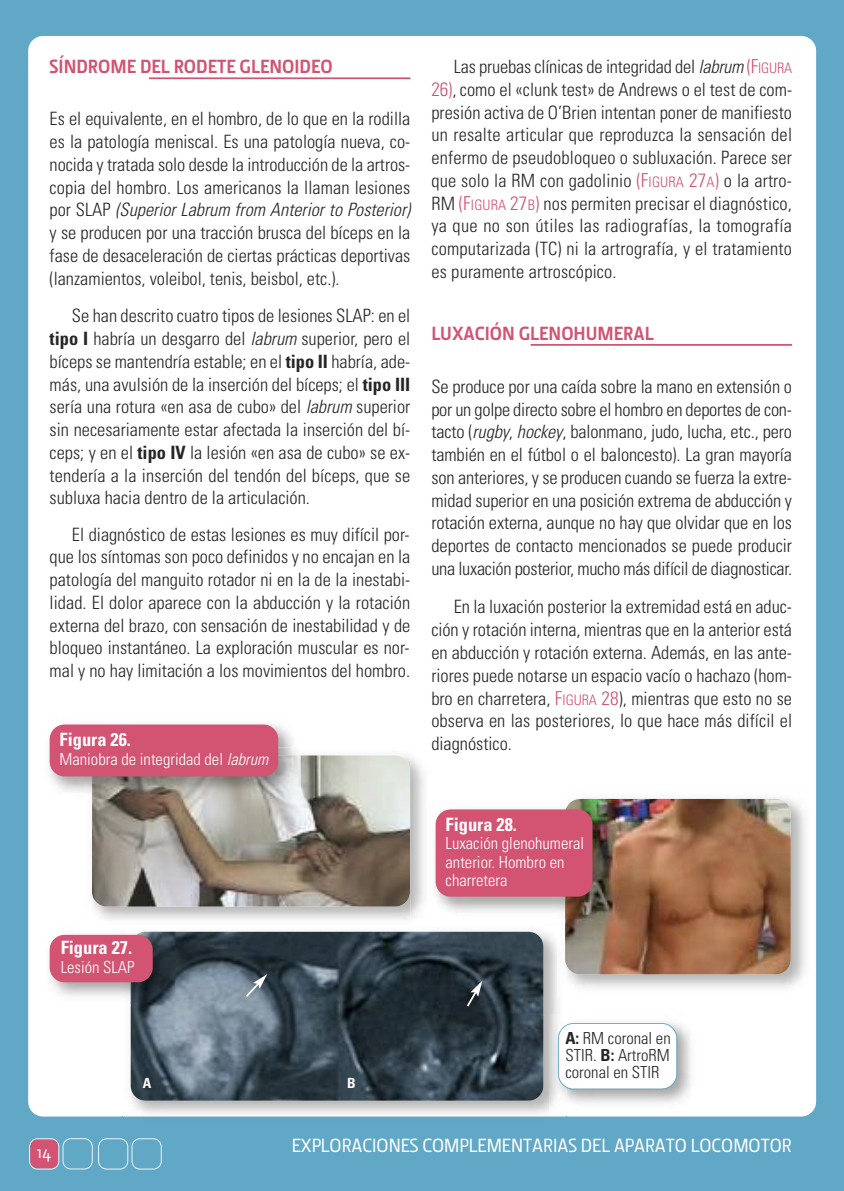
<style>
.page{position:relative;width:844px;height:1191px;background:#fff}
.page>*{position:absolute;margin:0;border:0;box-sizing:border-box;transform-origin:0 0}
.t1{font:500 19.25px "Section";color:#fff}
.t2{font:700 19.25px "Section";color:#d25372}
.t3{font:300 condensed 18.38px/22.8px "Univers LT Std";color:#272627;text-align:justify}
.t4{font:700 condensed 18.38px "Univers LT Std";color:#fff}
.t5{font:500 17.5px "Section";color:#fff}
.t6{font:300 condensed 16.62px/18.4px "Univers LT Std";color:#fff}
.t7{font:300 condensed 16.62px/16.6px "Univers LT Std";color:#272627;text-align:justify}
.t8{font:700 condensed 14px "Univers LT Std";color:#fff}
.s1{font-style:italic}
.s2{font-weight:700}
.s3{font-size:19.25px;color:#d25372}
.s4{font-size:14.35px;color:#d25372}
</style>
<div class="page">
<div style="left:0;top:0;width:843px;height:1191px;background:#60a8c6"></div>
<div style="left:28px;top:36px;width:787px;height:1080px;background:#fff;border-radius:15px"></div>
<div style="left:63px;top:1138px;width:30px;height:31px;border:2px solid #fff;border-radius:8px"></div>
<div style="left:30px;top:1139px;width:28px;height:29px;background:#d25372;border-radius:7px"></div>
<div style="left:29px;top:1138px;width:30px;height:31px;border:2px solid #fff;border-radius:8px"></div>
<div style="left:98px;top:1138px;width:30px;height:31px;border:2px solid #fff;border-radius:8px"></div>
<div style="left:131px;top:1138px;width:31px;height:31px;border:2px solid #fff;border-radius:8px"></div>
<hr style="left:149px;top:77px;width:261px;height:2px;background:#d25372">
<hr style="left:530px;top:344px;width:261px;height:2px;background:#d25372">
<img style="left:566px;top:798px;width:240px;height:190px">
<img style="left:565px;top:799px;width:225px;height:175px;border-radius:15px">
<img style="left:435px;top:885px;width:130px;height:30px">
<img style="left:565px;top:802px;width:50px;height:117px">
<div style="left:435px;top:809px;width:157px;height:87px;background:#d25372;border-radius:15px"></div>
<img style="left:410px;top:758px;width:14px;height:160px">
<img style="left:92px;top:755px;width:318px;height:165px">
<img style="left:92px;top:755px;width:318px;height:151px;border-radius:15px">
<img style="left:49px;top:724px;width:249px;height:70px">
<img style="left:92px;top:755px;width:209px;height:44px">
<div style="left:50px;top:724px;width:228px;height:52px;background:#d25372;border-radius:15px"></div>
<img style="left:123px;top:931px;width:443px;height:186px">
<img style="left:557px;top:931px;width:9px;height:66px">
<img style="left:565px;top:924px;width:1px;height:40px">
<img style="left:131px;top:931px;width:412px;height:169px;border-radius:15px">
<img style="left:49px;top:934px;width:74px;height:63px">
<img style="left:123px;top:982px;width:8px;height:23px">
<img style="left:123px;top:931px;width:8px;height:4px">
<img style="left:131px;top:931px;width:44px;height:74px">
<div style="left:50px;top:935px;width:103px;height:47px;background:#d25372;border-radius:15px"></div>
<img style="left:549px;top:1014px;width:142px;height:98px">
<div style="left:558px;top:1023px;width:118px;height:65px;background:#fff;border-radius:15px"></div>
<div style="left:558px;top:1023px;width:119px;height:66px;border:2px solid #60a8c6;border-radius:16px"></div>
<svg style="left:244px;top:974px;width:23px;height:24px"></svg>
<svg style="left:465px;top:980px;width:17px;height:28px"></svg>
<p class="t2" style="left:50px;top:59px;width:284px">SÍNDROME DEL RODETE GLENOIDEO</p>
<p class="t3" style="left:50px;top:109px;width:362px">Es el equivalente, en el hombro, de lo que en la rodilla es la patología meniscal. Es una patología nueva, co&shy;nocida y tratada solo desde la introducción de la artros&shy;copia del hombro. Los americanos la llaman lesiones por SLAP <span class="s1">(Superior Labrum from Anterior to Posterior) </span>y se producen por una tracción brusca del bíceps en la fase de desaceleración de ciertas prácticas deportivas (lanzamientos, voleibol, tenis, beisbol, etc.).</p>
<p class="t3" style="left:50px;top:306px;width:362px;text-indent:22px">Se han descrito cuatro tipos de lesiones SLAP: en el <span class="s2">tipo I</span> habría un desgarro del <span class="s1">labrum</span> superior, pero el bíceps se mantendría estable; en el <span class="s2">tipo II</span> habría, ade&shy;más, una avulsión de la inserción del bíceps; el <span class="s2">tipo III </span>sería una rotura «en asa de cubo» del <span class="s1">labrum</span> superior sin necesariamente estar afectada la inserción del bí&shy;ceps; y en el <span class="s2">tipo IV</span> la lesión «en asa de cubo» se ex&shy;tendería a la inserción del tendón del bíceps, que se subluxa hacia dentro de la articulación.</p>
<p class="t3" style="left:50px;top:524px;width:362px;text-indent:22px">El diagnóstico de estas lesiones es muy difícil por&shy;que los síntomas son poco definidos y no encajan en la patología del manguito rotador ni en la de la inestabi&shy;lidad. El dolor aparece con la abducción y la rotación externa del brazo, con sensación de inestabilidad y de bloqueo instantáneo. La exploración muscular es nor&shy;mal y no hay limitación a los movimientos del hombro.</p>
<p class="t4" style="left:60px;top:733px;width:73px">Figura 26.</p>
<p class="t6" style="left:60px;top:751px;width:210px">Maniobra de integridad del <span class="s1">labrum</span></p>
<p class="t3" style="left:431px;top:57px;width:362px;text-indent:22px">Las pruebas clínicas de integridad del <span class="s1">labrum</span> <span class="s3">(F</span><span class="s4">IGURA </span><span class="s3">26)</span>, como el «clunk test» de Andrews o el test de com&shy;presión activa de O’Brien intentan poner de manifiesto un resalte articular que reproduzca la sensación del enfermo de pseudobloqueo o subluxación. Parece ser que solo la RM con gadolinio <span class="s3">(F</span><span class="s4">IGURA</span> <span class="s3">27</span><span class="s4">A</span><span class="s3">)</span> o la artro-RM <span class="s3">(F</span><span class="s4">IGURA</span> <span class="s3">27</span><span class="s4">B</span><span class="s3">)</span> nos permiten precisar el diagnóstico, ya que no son útiles las radiografías, la tomografía computarizada (TC) ni la artrografía, y el tratamiento es puramente artroscópico.</p>
<p class="t2" style="left:431px;top:325px;width:224px">LUXACIÓN GLENOHUMERAL</p>
<p class="t3" style="left:431px;top:377px;width:362px">Se produce por una caída sobre la mano en extensión o por un golpe directo sobre el hombro en deportes de con&shy;tacto (<span class="s1">rugby</span>, <span class="s1">hockey</span>, balonmano, judo, lucha, etc., pero también en el fútbol o el baloncesto). La gran mayoría son anteriores, y se producen cuando se fuerza la extre&shy;midad superior en una posición extrema de abducción y rotación externa, aunque no hay que olvidar que en los deportes de contacto mencionados se puede producir una luxación posterior, mucho más difícil de diagnosticar.</p>
<p class="t3" style="left:431px;top:597px;width:362px;text-indent:22px">En la luxación posterior la extremidad está en aduc&shy;ción y rotación interna, mientras que en la anterior está en abducción y rotación externa. Además, en las ante&shy;riores puede notarse un espacio vacío o hachazo (hom&shy;bro en charretera, <span class="s3">F</span><span class="s4">IGURA</span> <span class="s3">28</span>), mientras que esto no se observa en las posteriores, lo que hace más difícil el diagnóstico.</p>
<p class="t4" style="left:445px;top:817px;width:73px">Figura 28.</p>
<p class="t6" style="left:445px;top:836px;width:140px">Luxación glenohumeral anterior. Hombro en charretera</p>
<p class="t4" style="left:61px;top:941px;width:73px">Figura 27.</p>
<p class="t6" style="left:61px;top:959px;width:75px">Lesión SLAP</p>
<p class="t8" style="left:143px;top:1077px;width:10px">A</p>
<p class="t8" style="left:347px;top:1077px;width:10px">B</p>
<p class="t7" style="left:565px;top:1031px;width:107px"><span class="s2">A:</span> RM coronal en STIR. <span class="s2">B:</span> ArtroRM coronal en STIR</p>
<p class="t5" style="left:37px;top:1145px;width:16px">14</p>
<p class="t1" style="left:292px;top:1138px;width:501px">EXPLORACIONES COMPLEMENTARIAS DEL APARATO LOCOMOTOR</p>
</div>
